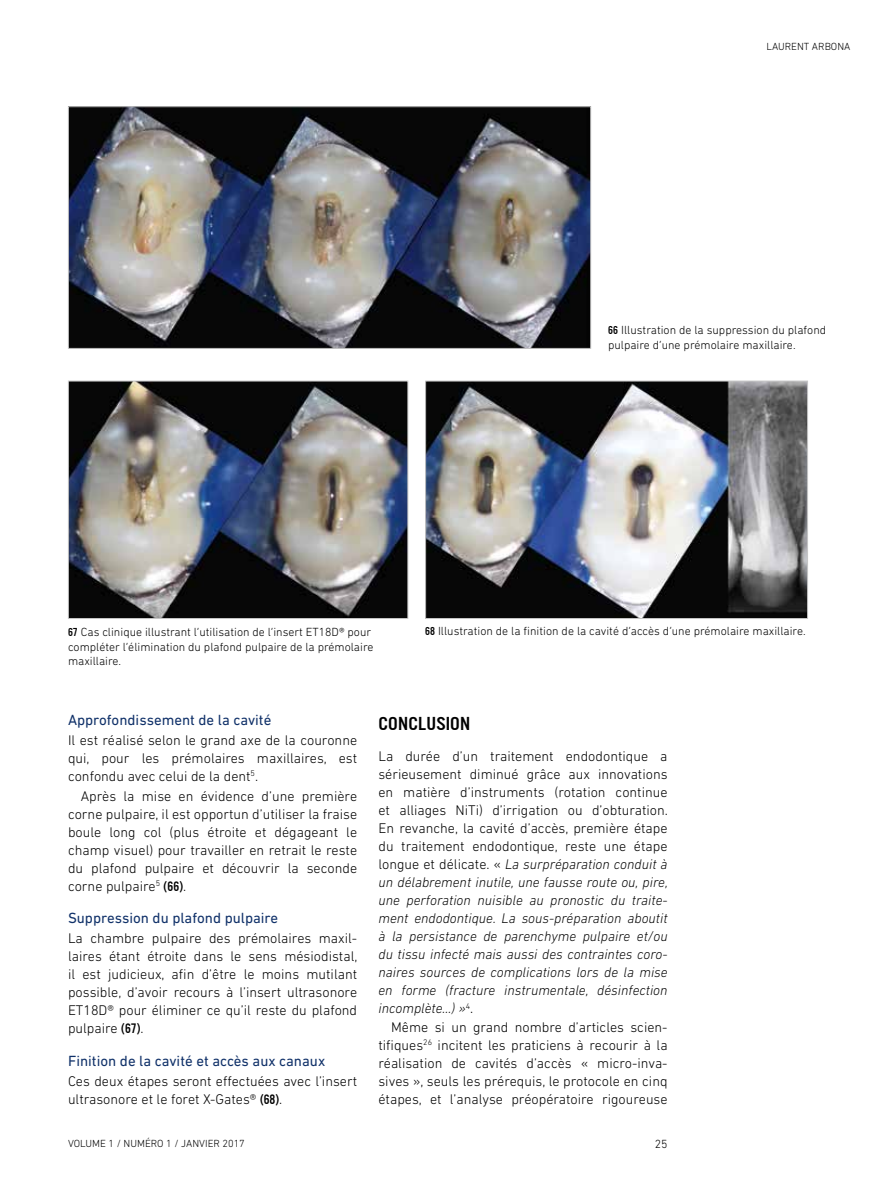
<style>
.page{position:relative;width:893px;height:1191px;background:#fff}
.page>*{position:absolute;margin:0;border:0;box-sizing:border-box;transform-origin:0 0}
.t1{font:19.5px "U.S.101";letter-spacing:.01em;color:#000;scale:1.1 1}
.t2{font:15px "DIN Next LT Pro";color:#103169}
.t3{font:300 14.25px/18px "DIN Next LT Pro";color:#000;text-align:justify}
.t4{font:italic 300 14.25px/18px "DIN Next LT Pro";color:#000;text-align:justify}
.t5{font:300 12px/14.4px "DIN Next Rounded LT Pro";color:#000}
.t6{font:300 10.5px "DIN Next Rounded LT Pro";color:#000}
.s1{font-family:"U.S.101";font-weight:400}
.s2{font-style:normal}
</style>
<div class="page">
<img style="left:427px;top:383px;width:379px;height:234px">
<div style="left:425px;top:381px;width:383px;height:238px;border:1px solid #c6c6c6"></div>
<img style="left:70px;top:108px;width:519px;height:239px">
<div style="left:68px;top:106px;width:523px;height:243px;border:1px solid #c6c6c6"></div>
<img style="left:70px;top:383px;width:336px;height:234px">
<div style="left:68px;top:381px;width:340px;height:238px;border:1px solid #c6c6c6"></div>
<p class="t6" style="left:766px;top:41px;width:85px">LAURENT ARBONA</p>
<p class="t5" style="left:608px;top:323px;width:220px"><span class="s1">66</span> Illustration de la suppression du plafond pulpaire d’une prémolaire maxillaire.</p>
<p class="t5" style="left:68px;top:624px;width:307px"><span class="s1">67</span> Cas clinique illustrant l’utilisation de l’insert ET18D® pour compléter l’élimination du plafond pulpaire de la prémolaire maxillaire.</p>
<p class="t5" style="left:425px;top:624px;width:382px"><span class="s1">68</span> Illustration de la finition de la cavité d’accès d’une prémolaire maxillaire.</p>
<p class="t2" style="left:68px;top:711px;width:205px">Approfondissement de la cavité</p>
<p class="t3" style="left:68px;top:731px;width:291px">Il est réalisé selon le grand axe de la couronne qui, pour les prémolaires maxillaires, est confondu avec celui de la dent<sup>5</sup>.</p>
<p class="t3" style="left:68px;top:787px;width:291px;text-indent:13px">Après la mise en évidence d’une première corne pulpaire, il est opportun d’utiliser la fraise boule long col (plus étroite et dégageant le champ visuel) pour travailler en retrait le reste du plafond pulpaire et découvrir la seconde corne pulpaire<sup>5</sup> <span class="s1">(66)</span>.</p>
<p class="t2" style="left:68px;top:909px;width:212px">Suppression du plafond pulpaire</p>
<p class="t3" style="left:68px;top:929px;width:291px">La chambre pulpaire des prémolaires maxil&shy;laires étant étroite dans le sens mésiodistal, il est judicieux, afin d’être le moins mutilant possible, d’avoir recours à l’insert ultrasonore ET18D® pour éliminer ce qu’il reste du plafond pulpaire <span class="s1">(67)</span>.</p>
<p class="t2" style="left:68px;top:1052px;width:259px">Finition de la cavité et accès aux canaux</p>
<p class="t3" style="left:68px;top:1071px;width:291px">Ces deux étapes seront effectuées avec l’insert ultrasonore et le foret X-Gates® <span class="s1">(68)</span>.</p>
<h1 class="t1" style="left:378px;top:713px;width:85px">CONCLUSION</h1>
<p class="t4" style="left:378px;top:747px;width:291px"><span class="s2">La durée d’un traitement endodontique a sérieusement diminué grâce aux innovations en matière d’instruments (rotation continue et alliages NiTi) d’irrigation ou d’obturation.<br>En revanche, la cavité d’accès, première étape du traitement endodontique, reste une étape longue et délicate. «</span> La surpréparation conduit à un délabrement inutile, une fausse route ou, pire, une perforation nuisible au pronostic du traite&shy;ment endodontique. La sous-préparation aboutit à la persistance de parenchyme pulpaire et/ou du tissu infecté mais aussi des contraintes coro&shy;naires sources de complications lors de la mise en forme (fracture instrumentale, désinfection incomplète...) »<sup>4</sup><span class="s2">.</span></p>
<p class="t3" style="left:378px;top:1017px;width:291px;text-indent:13px">Même si un grand nombre d’articles scien&shy;tifiques<sup>26</sup> incitent les praticiens à recourir à la réalisation de cavités d’accès « micro-inva&shy;sives », seuls les prérequis, le protocole en cinq étapes, et l’analyse préopératoire rigoureuse</p>
<p class="t6" style="left:68px;top:1137px;width:178px">VOLUME 1 / NUMÉRO 1 / JANVIER 2017</p>
<p class="t5" style="left:655px;top:1136px;width:14px">25</p>
</div>
